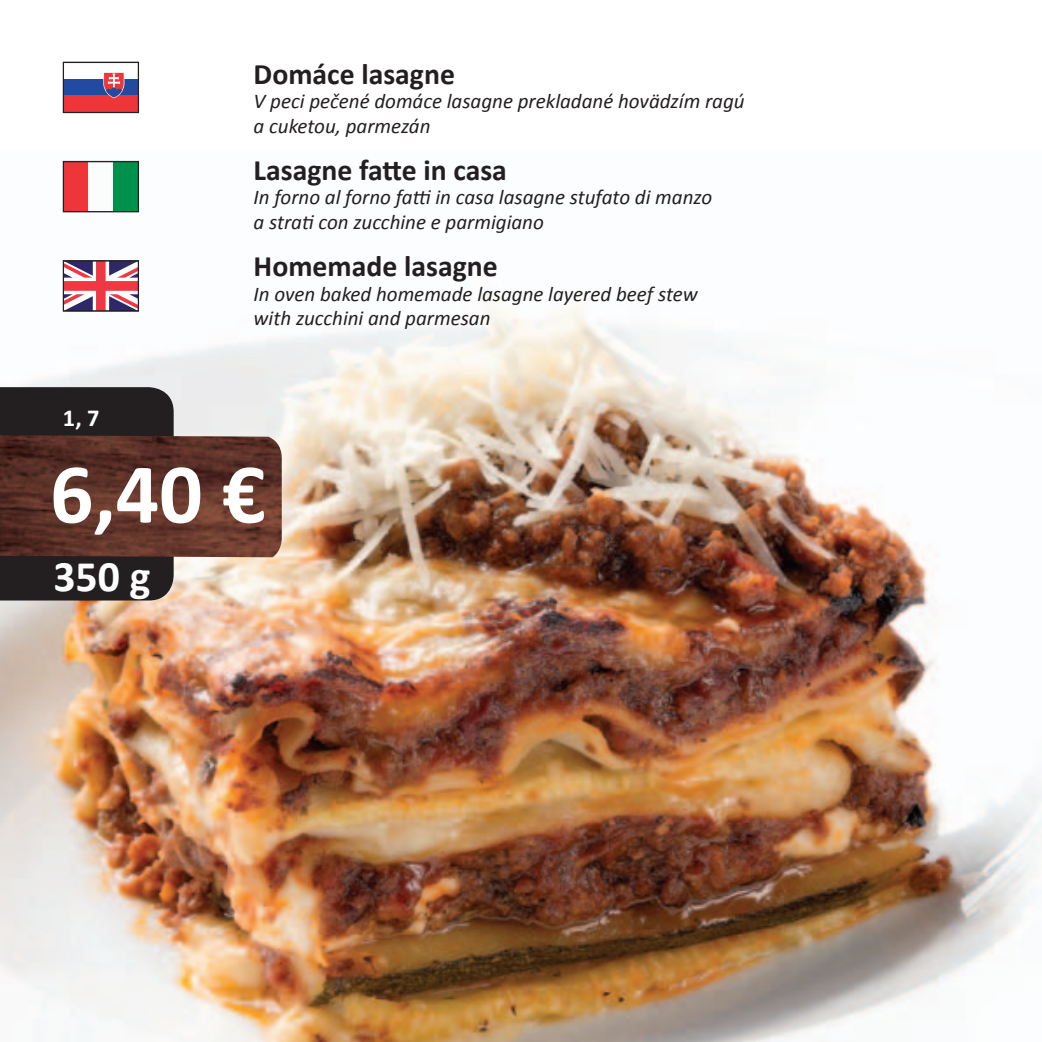
<style>
.page{position:relative;width:1042px;height:1042px;background:#fff}
.page>*{position:absolute;margin:0;border:0;box-sizing:border-box;transform-origin:0 0}
.t1{font:700 85.75px "Calibri";color:#fff}
.t2{font:700 43.75px "Calibri";color:#fff}
.t3{font:700 29.75px "Calibri";color:#231f20}
.t4{font:700 24.5px "Calibri";color:#fff}
.t5{font:italic 21px/24.5px "Calibri";color:#231f20}
</style>
<div class="page">
<img style="left:0;top:160px;width:1042px;height:882px">
<svg style="left:0;top:387px;width:273px;height:213px;background:#6f6a67"></svg>
<div style="left:64px;top:79px;width:74px;height:16px;background:#214ba0"></div>
<div style="left:64px;top:95px;width:74px;height:17px;background:#ee3539"></div>
<svg style="left:103px;top:72px;width:21px;height:26px"></svg>
<div style="left:63px;top:62px;width:76px;height:51px;border:1px solid #231f20"></div>
<div style="left:64px;top:162px;width:25px;height:50px;background:#ee3539"></div>
<div style="left:88px;top:162px;width:25px;height:50px;background:#fafdfb"></div>
<div style="left:113px;top:162px;width:25px;height:50px;background:#00924a"></div>
<div style="left:63px;top:161px;width:76px;height:51px;border:1px solid #231f20"></div>
<svg style="left:65px;top:263px;width:71px;height:46px"></svg>
<div style="left:63px;top:260px;width:76px;height:51px;border:1px solid #231f20"></div>
<img style="left:0;top:435px;width:282px;height:122px">
<h3 class="t3" style="left:254px;top:55px;width:203px">Domáce lasagne</h3>
<p class="t5" style="left:254px;top:88px;width:492px">V peci pečené domáce lasagne prekladané hovädzím ragú a cuketou, parmezán</p>
<h3 class="t3" style="left:254px;top:151px;width:255px">Lasagne fatte in casa</h3>
<p class="t5" style="left:254px;top:184px;width:460px">In forno al forno fatti in casa lasagne stufato di manzo a strati con zucchine e parmigiano</p>
<h3 class="t3" style="left:254px;top:248px;width:246px">Homemade lasagne</h3>
<p class="t5" style="left:254px;top:280px;width:446px">In oven baked homemade lasagne layered beef stew with zucchini and parmesan</p>
<p class="t4" style="left:63px;top:402px;width:38px">1, 7</p>
<h1 class="t1" style="left:50px;top:441px;width:217px">6,40 €</h1>
<h2 class="t2" style="left:53px;top:549px;width:99px">350 g</h2>
</div>
